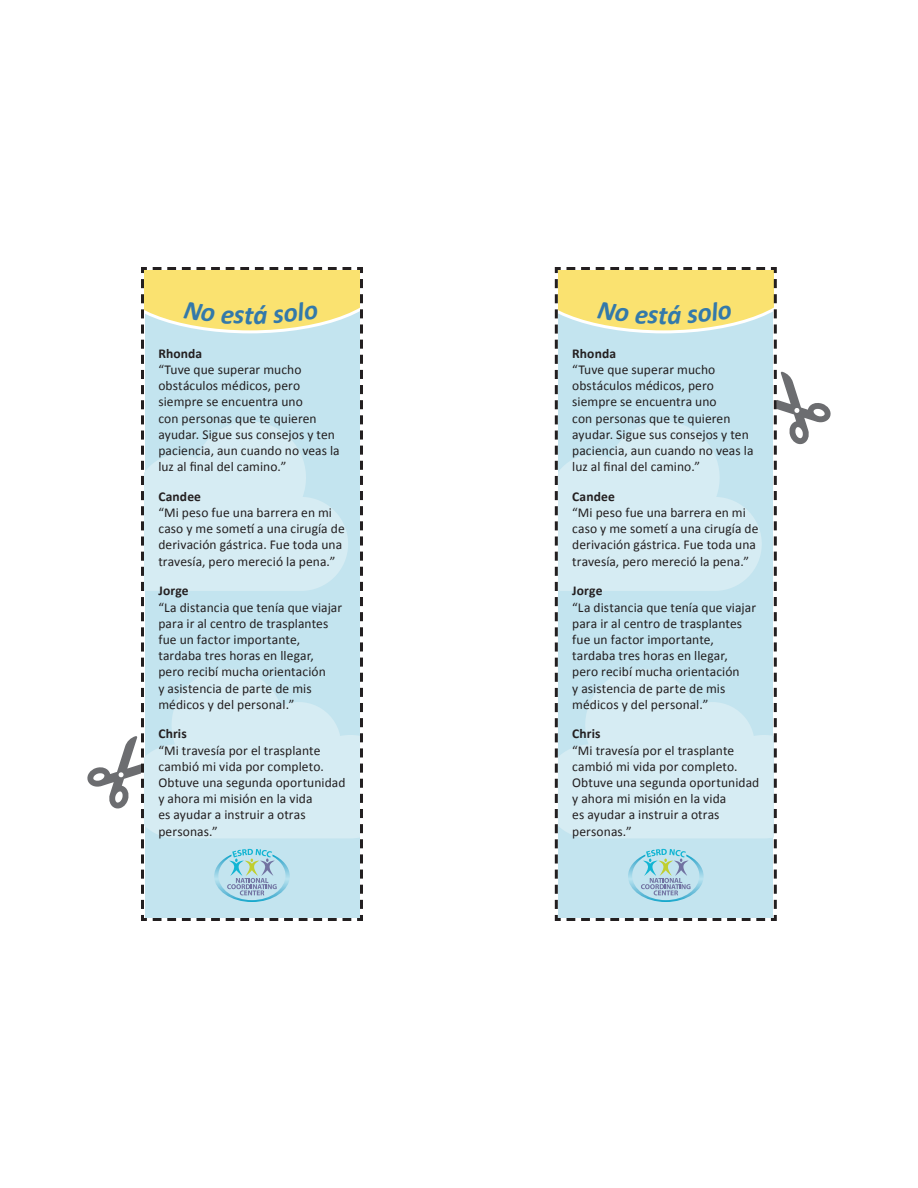
<style>
.page{position:relative;width:918px;height:1188px;background:#fff}
.page>*{position:absolute;margin:0;border:0;box-sizing:border-box;transform-origin:0 0}
.t1{font:italic 700 27px "Calibri";color:#3379aa}
.t2{font:13.5px/16.2px "Calibri";letter-spacing:.005em;color:#231f20}
.t3{font:700 13.5px "Calibri";letter-spacing:.01em;color:#231f20}
</style>
<div class="page">
<svg style="left:141px;top:912px;width:222px;height:9px;background:#a9bec5"></svg>
<svg style="left:87px;top:267px;width:276px;height:645px"></svg>
<svg style="left:555px;top:267px;width:276px;height:645px"></svg>
<h2 class="t1" style="left:244px;top:298px;width:11px">t</h2>
<h1 class="t1" style="left:658px;top:298px;width:11px">t</h1>
<h3 class="t3" style="left:158px;top:345px;width:45px">Rhonda</h3>
<p class="t2" style="left:158px;top:361px;width:183px">“Tuve que superar mucho obstáculos médicos, pero siempre se encuentra uno<br>con personas que te quieren ayudar. Sigue sus consejos y ten paciencia, aun cuando no veas la luz al final del camino.”</p>
<h3 class="t3" style="left:158px;top:488px;width:44px">Candee</h3>
<p class="t2" style="left:158px;top:504px;width:188px">“Mi peso fue una barrera en mi caso y me sometí a una cirugía de derivación gástrica. Fue toda una travesía, pero mereció la pena.”</p>
<h3 class="t3" style="left:158px;top:582px;width:32px">Jorge</h3>
<p class="t2" style="left:158px;top:599px;width:185px">“La distancia que tenía que viajar para ir al centro de trasplantes fue un factor importante, tardaba tres horas en llegar, pero recibí mucha orientación<br>y asistencia de parte de mis médicos y del personal.”</p>
<h3 class="t3" style="left:158px;top:725px;width:30px">Chris</h3>
<p class="t2" style="left:158px;top:742px;width:189px">“Mi travesía por el trasplante cambió mi vida por completo.<br>Obtuve una segunda oportunidad y ahora mi misión en la vida<br>es ayudar a instruir a otras personas.”</p>
<p class="t3" style="left:572px;top:345px;width:45px">Rhonda</p>
<p class="t2" style="left:572px;top:361px;width:183px">“Tuve que superar mucho obstáculos médicos, pero siempre se encuentra uno<br>con personas que te quieren ayudar. Sigue sus consejos y ten paciencia, aun cuando no veas la luz al final del camino.”</p>
<p class="t3" style="left:572px;top:488px;width:44px">Candee</p>
<p class="t2" style="left:572px;top:504px;width:188px">“Mi peso fue una barrera en mi caso y me sometí a una cirugía de derivación gástrica. Fue toda una travesía, pero mereció la pena.”</p>
<p class="t3" style="left:572px;top:582px;width:32px">Jorge</p>
<p class="t2" style="left:572px;top:599px;width:185px">“La distancia que tenía que viajar para ir al centro de trasplantes fue un factor importante, tardaba tres horas en llegar, pero recibí mucha orientación<br>y asistencia de parte de mis médicos y del personal.”</p>
<p class="t3" style="left:572px;top:725px;width:30px">Chris</p>
<p class="t2" style="left:572px;top:742px;width:189px">“Mi travesía por el trasplante cambió mi vida por completo.<br>Obtuve una segunda oportunidad y ahora mi misión en la vida<br>es ayudar a instruir a otras personas.”</p>
</div>
